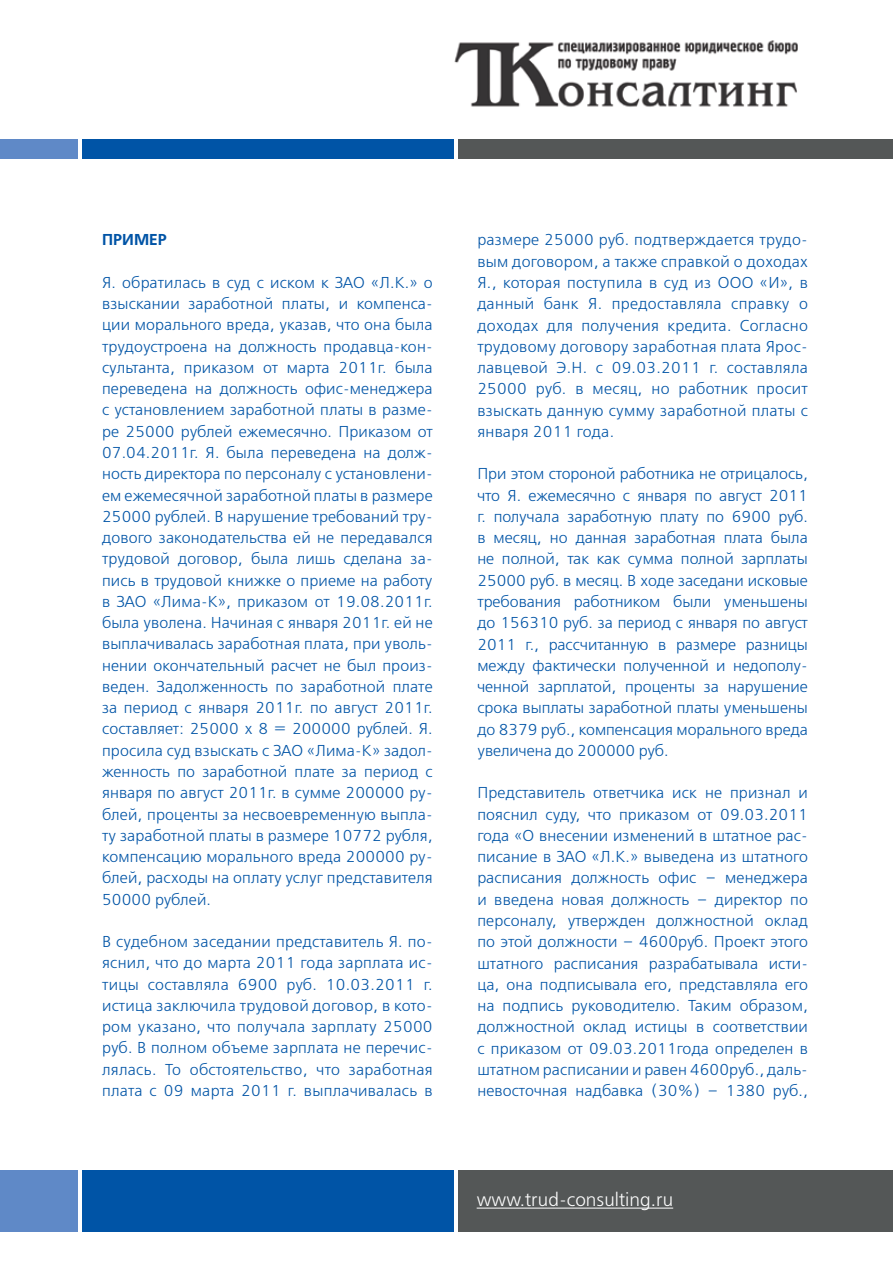
<style>
.page{position:relative;width:893px;height:1263px;background:#fff}
.page>*{position:absolute;margin:0;border:0;box-sizing:border-box;transform-origin:0 0}
.t1{font:18.75px "Free Set C";color:#fff}
.t2{font:15.75px/21.3px "Free Set C";letter-spacing:.01em;color:#0054a6;text-align:justify}
.t3{font:700 15.75px "Free Set C";color:#0054a6}
</style>
<div class="page">
<img style="left:454px;top:40px;width:344px;height:67px">
<div style="left:0;top:139px;width:78px;height:20px;background:#5f89c7"></div>
<div style="left:83px;top:139px;width:371px;height:20px;background:#0054a6"></div>
<div style="left:458px;top:139px;width:435px;height:20px;background:#545757"></div>
<div style="left:0;top:1170px;width:78px;height:62px;background:#5f89c7"></div>
<div style="left:83px;top:1170px;width:371px;height:62px;background:#0054a6"></div>
<div style="left:458px;top:1170px;width:435px;height:62px;background:#545757"></div>
<hr style="left:477px;top:1207px;width:196px;height:1px;background:#fff">
<p class="t3" style="left:102px;top:230px;width:66px">ПРИМЕР</p>
<p class="t2" style="left:102px;top:272px;width:244px">Я. обратилась в суд с иском к ЗАО</p>
<p class="t2" style="left:102px;top:272px;width:332px;text-indent:269px">«Л.К.» о взыскании заработной платы, и компенса&shy;ции морального вреда, указав, что она была трудоустроена на должность продавца-кон&shy;сультанта, приказом от марта 2011г. была переведена на должность офис-менеджера с установлением заработной платы в разме&shy;ре 25000 рублей ежемесячно. П риказом от 07.04.2011г. Я. была переведена на долж&shy;ность директора по персоналу с установлени&shy;ем ежемесячной заработной платы в размере 25000 рублей. В нарушение требований тру&shy;дового законодательства ей не передавался трудовой договор, была лишь сделана за&shy;пись в трудовой книжке о приеме на работу в ЗАО</p>
<p class="t2" style="left:102px;top:591px;width:332px;text-indent:51px">«Лима-К», приказом от 19.08.2011г. была уволена. Начиная с января 2011г. ей не выплачивалась заработная плата, при уволь&shy;нении окончательный расчет не был произ&shy;веден. Задолженность по заработной плате за период с января 2011г. по август 2011г. составляет: 25000 х 8 = 200000 рублей. Я. просила суд взыскать с ЗАО</p>
<p class="t2" style="left:102px;top:740px;width:332px;text-indent:205px">«Лима-К» задол&shy;женность по заработной плате за период с января по август 2011г. в сумме 200000 ру&shy;блей, проценты за несвоевременную выпла&shy;ту заработной платы в размере 10772 рубля, компенсацию морального вреда 200000 ру&shy;блей, расходы на оплату услуг представителя 50000 рублей.</p>
<p class="t2" style="left:102px;top:931px;width:332px">В судебном заседании представитель Я. по&shy;яснил, что до марта 2011 года зарплата ис&shy;тицы составляла 6900 руб. 10.03.2011 г. истица заключила трудовой договор, в кото&shy;ром указано, что получала зарплату 25000 руб. В полном объеме зарплата не перечис&shy;лялась. То обстоятельство, что заработная плата с 09 марта 2011 г. выплачивалась в</p>
<p class="t2" style="left:477px;top:230px;width:332px">размере 25000 руб. подтверждается трудо&shy;вым договором, а также справкой о доходах Я., которая поступила в суд из ООО</p>
<p class="t2" style="left:477px;top:272px;width:332px;text-indent:283px">«И», в данный банк Я. предоставляла справку о доходах для получения кредита. Согласно трудовому договору заработная плата Ярос&shy;лавцевой Э.Н . с 09.03.2011 г. составляла 25000 руб. в месяц, но работник просит взыскать данную сумму заработной платы с января 2011 года.</p>
<p class="t2" style="left:477px;top:464px;width:332px">П ри этом стороной работника не отрицалось, что Я. ежемесячно с января по август 2011 г. получала заработную плату по 6900 руб. в месяц, но данная заработная плата была не полной, так как сумма полной зарплаты 25000 руб. в месяц. В ходе заседани исковые требования работником были уменьшены до 156310 руб. за период с января по август 2011 г., рассчитанную в размере разницы между фактически полученной и недополу&shy;ченной зарплатой, проценты за нарушение срока выплаты заработной платы уменьшены до 8379 руб., компенсация морального вреда увеличена до 200000 руб.</p>
<p class="t2" style="left:477px;top:783px;width:332px">П редставитель ответчика иск не признал и пояснил суду, что приказом от 09.03.2011 года «О внесении изменений в штатное рас&shy;писание в ЗАО</p>
<p class="t2" style="left:477px;top:846px;width:332px;text-indent:115px">«Л.К.» выведена из штатного расписания должность офис – менеджера и введена новая должность – директор по персоналу, утвержден должностной оклад по этой должности – 4600руб. П роект этого штатного расписания разрабатывала исти&shy;ца, она подписывала его, представляла его на подпись руководителю. Таким образом, должностной оклад истицы в соответствии с приказом от 09.03.2011года определен в штатном расписании и равен 4600руб., даль&shy;невосточная надбавка (30%) – 1380 руб.,</p>
<p class="t1" style="left:477px;top:1189px;width:198px">www.trud-consulting.ru</p>
</div>
